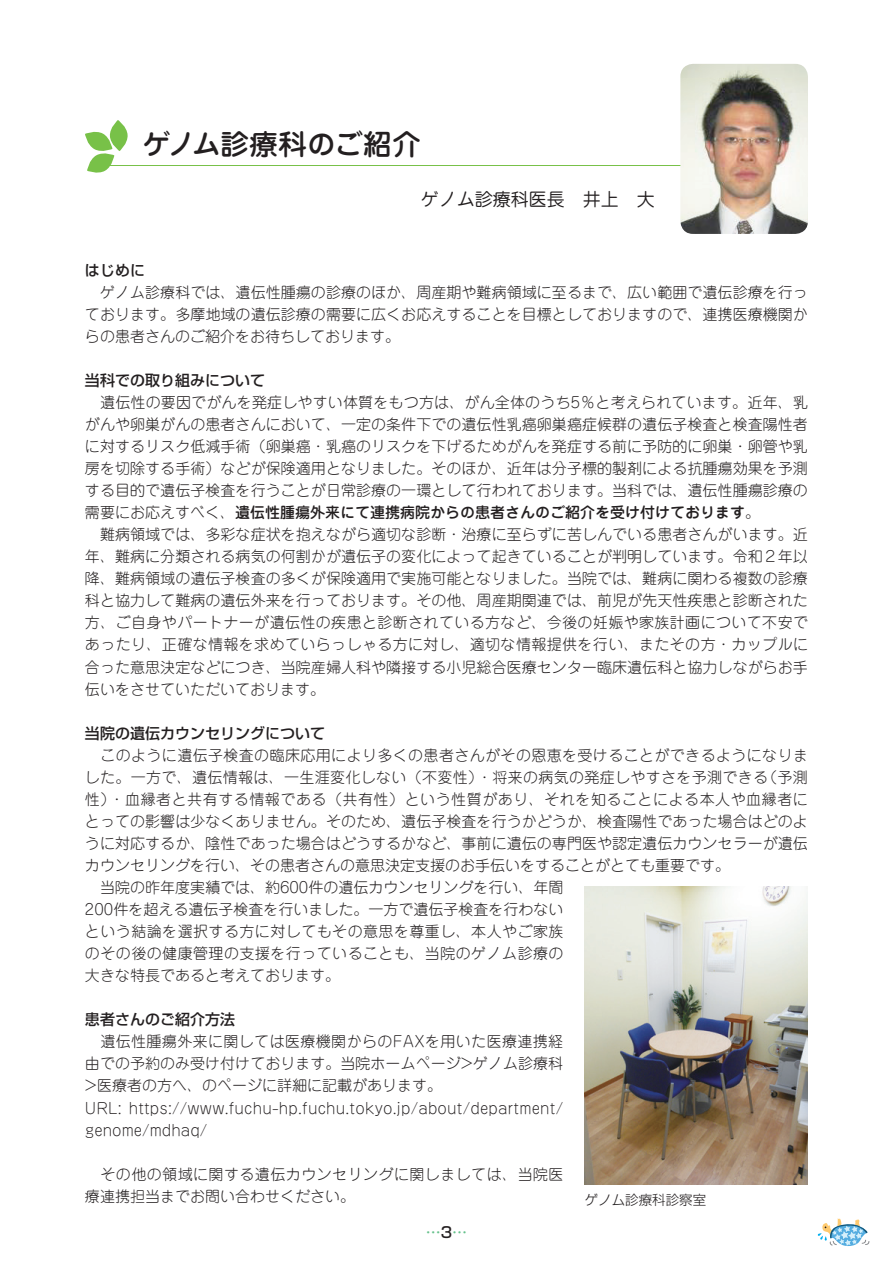
<style>
.page{position:relative;width:893px;height:1263px;background:#fff}
.page>*{position:absolute;margin:0;border:0;box-sizing:border-box;transform-origin:0 0}
.t1{font:28.5px "Jun 34 Pro Medium 90 msp RKSJ H";color:#231f20}
.t2{font:18px "Jun 201 Pro Regular 90 msp RKSJ H";color:#231f20}
.t3{font:15px/22px "Jun 101 Pro Light 90 msp RKSJ H";letter-spacing:.005em;color:#231f20;text-align:justify}
.t4{font:15px/22px "Jun 101 Pro Light 90 msp RKSJ H";letter-spacing:.03em;color:#231f20}
.t5{font:15px "Jun 34 Pro Medium 90 msp RKSJ H";color:#231f20}
.t6{font:15px "Shin Go Pro Medium 90 msp RKSJ H";color:#231f20}
.t7{font:15px "Shin Go Pro Medium 90 msp RKSJ H";color:#65c18b}
.t8{font:13.5px "Shin Go Pro Light 90 msp RKSJ H";color:#231f20}
.s1{font-family:"Jun 101 Pro Light 90 msp RKSJ H"}
.s2{color:#231f20}
</style>
<div class="page">
<svg style="left:817px;top:1218px;width:53px;height:28px"></svg>
<hr style="left:96px;top:165px;width:680px;height:1px;background:#78c148">
<svg style="left:85px;top:131px;width:29px;height:42px"></svg>
<svg style="left:109px;top:120px;width:19px;height:31px"></svg>
<img style="left:680px;top:64px;width:128px;height:170px;border-radius:13px">
<img style="left:585px;top:887px;width:223px;height:297px">
<h1 class="t1" style="left:143px;top:134px;width:280px">ゲノム診療科のご紹介</h1>
<p class="t2" style="left:421px;top:193px;width:235px">ゲノム診療科医長　井上　大</p>
<p class="t6" style="left:85px;top:264px;width:61px">はじめに</p>
<p class="t3" style="left:85px;top:283px;width:724px">　ゲノム診療科では、遺伝性腫瘍の診療のほか、周産期や難病領域に至るまで、広い範囲で遺伝診療を行っております。多摩地域の遺伝診療の需要に広くお応えすることを目標としておりますので、連携医療機関からの患者さんのご紹介をお待ちしております。</p>
<p class="t6" style="left:85px;top:375px;width:181px">当科での取り組みについて</p>
<p class="t3" style="left:85px;top:393px;width:724px">　遺伝性の要因でがんを発症しやすい体質をもつ方は、がん全体のうち5％と考えられています。近年、乳がんや卵巣がんの患者さんにおいて、一定の条件下での遺伝性乳癌卵巣癌症候群の遺伝子検査と検査陽性者に対するリスク低減手術（卵巣癌・乳癌のリスクを下げるためがんを発症する前に予防的に卵巣・卵管や乳房を切除する手術）などが保険適用となりました。そのほか、近年は分子標的製剤による抗腫瘍効果を予測する目的で遺伝子検査を行うことが日常診療の一環として行われております。当科では、遺伝性腫瘍診療の</p>
<p class="t5" style="left:85px;top:507px;width:676px"><span class="s1">需要にお応えすべく、</span>遺伝性腫瘍外来にて連携病院からの患者さんのご紹介を受け付けております<span class="s1">。</span></p>
<p class="t3" style="left:85px;top:526px;width:724px">　難病領域では、多彩な症状を抱えながら適切な診断・治療に至らずに苦しんでいる患者さんがいます。近年、難病に分類される病気の何割かが遺伝子の変化によって起きていることが判明しています。令和２年以降、難病領域の遺伝子検査の多くが保険適用で実施可能となりました。当院では、難病に関わる複数の診療科と協力して難病の遺伝外来を行っております。その他、周産期関連では、前児が先天性疾患と診断された方、ご自身やパートナーが遺伝性の疾患と診断されている方など、今後の妊娠や家族計画について不安であったり、正確な情報を求めていらっしゃる方に対し、適切な情報提供を行い、またその方・カップルに合った意思決定などにつき、当院産婦人科や隣接する小児総合医療センター臨床遺伝科と協力しながらお手伝いをさせていただいております。</p>
<p class="t6" style="left:85px;top:727px;width:241px">当院の遺伝カウンセリングについて</p>
<p class="t3" style="left:85px;top:746px;width:724px;text-align:left">　このように遺伝子検査の臨床応用により多くの患者さんがその恩恵を受けることができるようになりました。一方で、遺伝情報は、一生涯変化しない（不変性）・将来の病気の発症しやすさを予測できる（予測性）・血縁者と共有する情報である（共有性）という性質があり、それを知ることによる本人や血縁者にとっての影響は少なくありません。そのため、遺伝子検査を行うかどうか、検査陽性であった場合はどのように対応するか、陰性であった場合はどうするかなど、事前に遺伝の専門医や認定遺伝カウンセラーが遺伝カウンセリングを行い、その患者さんの意思決定支援のお手伝いをすることがとても重要です。<br>　当院の昨年度実績では、約600件の遺伝カウンセリングを行い、年間<br>200件を超える遺伝子検査を行いました。一方で遺伝子検査を行わない<br>という結論を選択する方に対してもその意思を尊重し、本人やご家族<br>のその後の健康管理の支援を行っていることも、当院のゲノム診療の<br>大きな特長であると考えております。</p>
<p class="t6" style="left:85px;top:1014px;width:152px">患者さんのご紹介方法</p>
<p class="t3" style="left:85px;top:1033px;width:480px;text-align:left">　遺伝性腫瘍外来に関しては医療機関からのFAXを用いた医療連携経由での予約のみ受け付けております。当院ホームページ&gt;ゲノム診療科&gt;医療者の方へ、のページに詳細に記載があります。<br>URL: https://www.fuchu-hp.fuchu.tokyo.jp/about/department/ genome/mdhaq/</p>
<p class="t4" style="left:85px;top:1165px;width:480px">　その他の領域に関する遺伝カウンセリングに関しましては、当院医療連携担当までお問い合わせください。</p>
<p class="t8" style="left:585px;top:1194px;width:123px">ゲノム診療科診察室</p>
<p class="t7" style="left:426px;top:1227px;width:43px">…<span class="s2">3</span>…</p>
</div>
